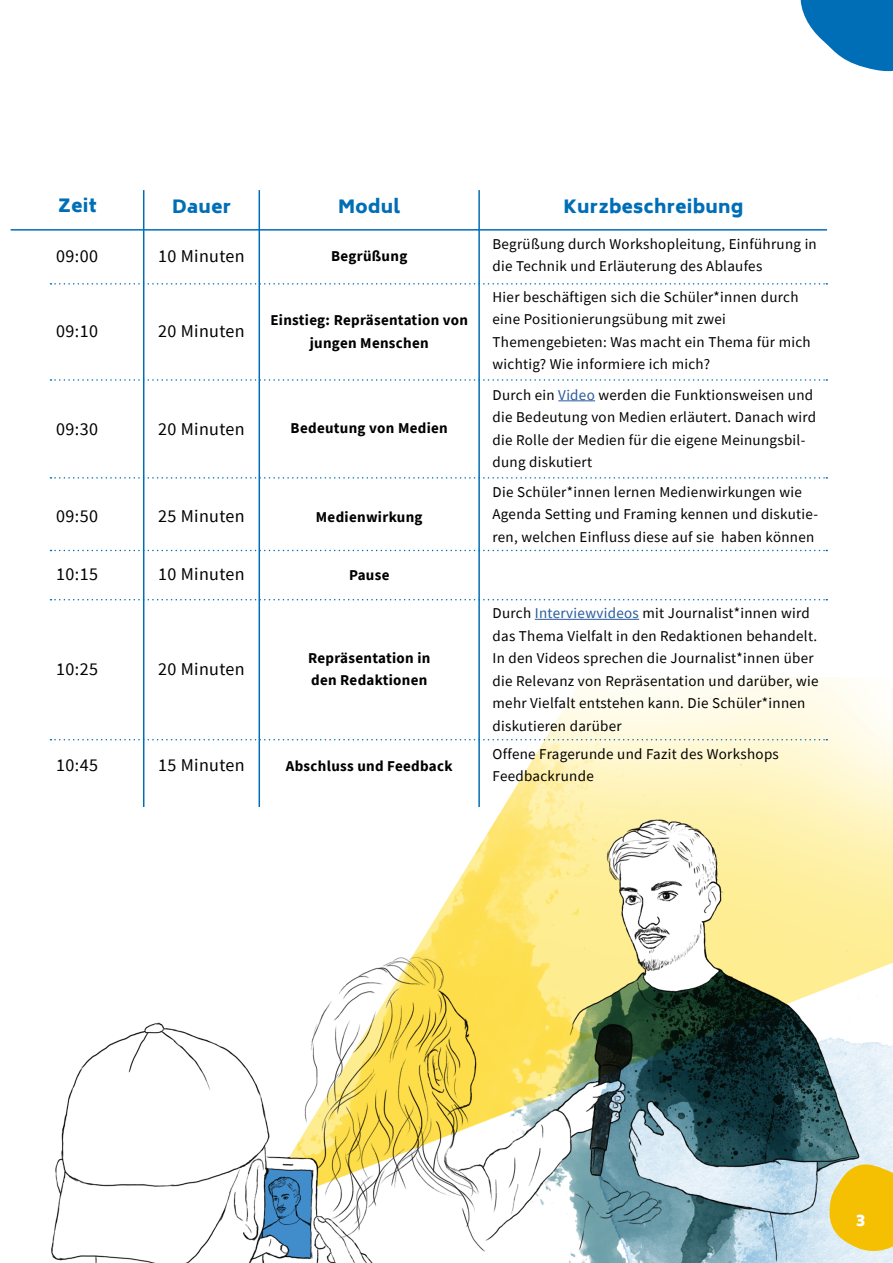
<style>
.page{position:relative;width:893px;height:1263px;background:#fff}
.page>*{position:absolute;margin:0;border:0;box-sizing:border-box;transform-origin:0 0}
.t1{font:18px "Source Sans Pro";letter-spacing:.02em;color:#000}
.t2{font:900 18px "Biryani";letter-spacing:.02em;color:#006eb6}
.t3{font:800 16.5px "Biryani";color:#fff}
.t4{font:15px/22.5px "Source Sans Pro";letter-spacing:.02em;color:#000}
.t5{font:700 15px/22.5px "Source Sans Pro";letter-spacing:.02em;color:#000;text-align:center}
.s1{color:#275b9b}
</style>
<div class="page">
<img style="left:49px;top:677px;width:844px;height:586px">
<hr style="left:558px;top:400px;width:37px;height:1px;background:#275b9b">
<hr style="left:535px;top:619px;width:104px;height:1px;background:#275b9b">
<hr style="left:143px;top:190px;width:1px;height:617px;background:#006eb6">
<hr style="left:259px;top:190px;width:1px;height:617px;background:#006eb6">
<hr style="left:478px;top:190px;width:2px;height:617px;background:#006eb6">
<hr style="left:11px;top:229px;width:816px;height:2px;background:#006eb6">
<svg style="left:50px;top:283px;width:777px;height:2px"></svg>
<svg style="left:50px;top:379px;width:777px;height:2px"></svg>
<svg style="left:50px;top:477px;width:777px;height:2px"></svg>
<svg style="left:50px;top:739px;width:777px;height:1px"></svg>
<svg style="left:50px;top:550px;width:777px;height:1px"></svg>
<svg style="left:50px;top:599px;width:777px;height:1px"></svg>
<svg style="left:829px;top:1164px;width:64px;height:90px;background:#efc932"></svg>
<svg style="left:800px;top:0;width:93px;height:72px"></svg>
<p class="t2" style="left:58px;top:195px;width:40px">Zeit</p>
<p class="t2" style="left:172px;top:196px;width:60px">Dauer</p>
<p class="t2" style="left:338px;top:196px;width:64px">Modul</p>
<p class="t2" style="left:563px;top:196px;width:181px">Kurzbeschreibung</p>
<p class="t1" style="left:56px;top:245px;width:43px">09:00</p>
<p class="t4" style="left:492px;top:233px;width:326px">Begrüßung durch Workshopleitung, Einführung in die Technik und Erläuterung des Ablaufes</p>
<p class="t4" style="left:492px;top:285px;width:320px">Hier beschäftigen sich die Schüler*innen durch eine Positionierungsübung mit zwei Themengebieten: Was macht ein Thema für mich wichtig? Wie informiere ich mich?</p>
<p class="t4" style="left:492px;top:383px;width:325px">Durch ein <span class="s1">Video</span> werden die Funktionsweisen und die Bedeutung von Medien erläutert. Danach wird die Rolle der Medien für die eigene Meinungsbil&shy;dung diskutiert</p>
<p class="t1" style="left:158px;top:245px;width:88px">10 Minuten</p>
<p class="t5" style="left:331px;top:245px;width:78px">Begrüßung</p>
<p class="t5" style="left:270px;top:309px;width:199px">Einstieg: Repräsentation von jungen Menschen</p>
<p class="t1" style="left:158px;top:320px;width:88px">20 Minuten</p>
<p class="t1" style="left:56px;top:320px;width:43px">09:10</p>
<p class="t5" style="left:291px;top:416px;width:159px">Bedeutung von Medien</p>
<p class="t1" style="left:158px;top:418px;width:88px">20 Minuten</p>
<p class="t1" style="left:56px;top:418px;width:43px">09:30</p>
<p class="t1" style="left:56px;top:505px;width:43px">09:50</p>
<p class="t1" style="left:158px;top:505px;width:88px">25 Minuten</p>
<p class="t5" style="left:316px;top:505px;width:108px">Medienwirkung</p>
<p class="t4" style="left:492px;top:480px;width:327px">Die Schüler*innen lernen Medienwirkungen wie<br>Agenda Setting und Framing kennen und diskutie&shy;ren, welchen Einfluss diese auf sie haben können</p>
<p class="t1" style="left:56px;top:563px;width:43px">10:15</p>
<p class="t1" style="left:158px;top:563px;width:88px">10 Minuten</p>
<p class="t5" style="left:349px;top:563px;width:42px">Pause</p>
<p class="t1" style="left:56px;top:657px;width:43px">10:25</p>
<p class="t1" style="left:158px;top:657px;width:88px">20 Minuten</p>
<p class="t5" style="left:308px;top:646px;width:124px;text-align:left">Repräsentation in den Redaktionen</p>
<p class="t4" style="left:492px;top:602px;width:328px">Durch <span class="s1">Interviewvideos</span> mit Journalist*innen wird das Thema Vielfalt in den Redaktionen behandelt.<br>In den Videos sprechen die Journalist*innen über die Relevanz von Repräsentation und darüber, wie mehr Vielfalt entstehen kann. Die Schüler*innen diskutieren darüber</p>
<p class="t1" style="left:56px;top:754px;width:43px">10:45</p>
<p class="t1" style="left:158px;top:754px;width:88px">15 Minuten</p>
<p class="t5" style="left:286px;top:754px;width:168px">Abschluss und Feedback</p>
<p class="t4" style="left:492px;top:742px;width:288px">Offene Fragerunde und Fazit des Workshops<br>Feedbackrunde</p>
<p class="t3" style="left:856px;top:1211px;width:11px">3</p>
</div>
